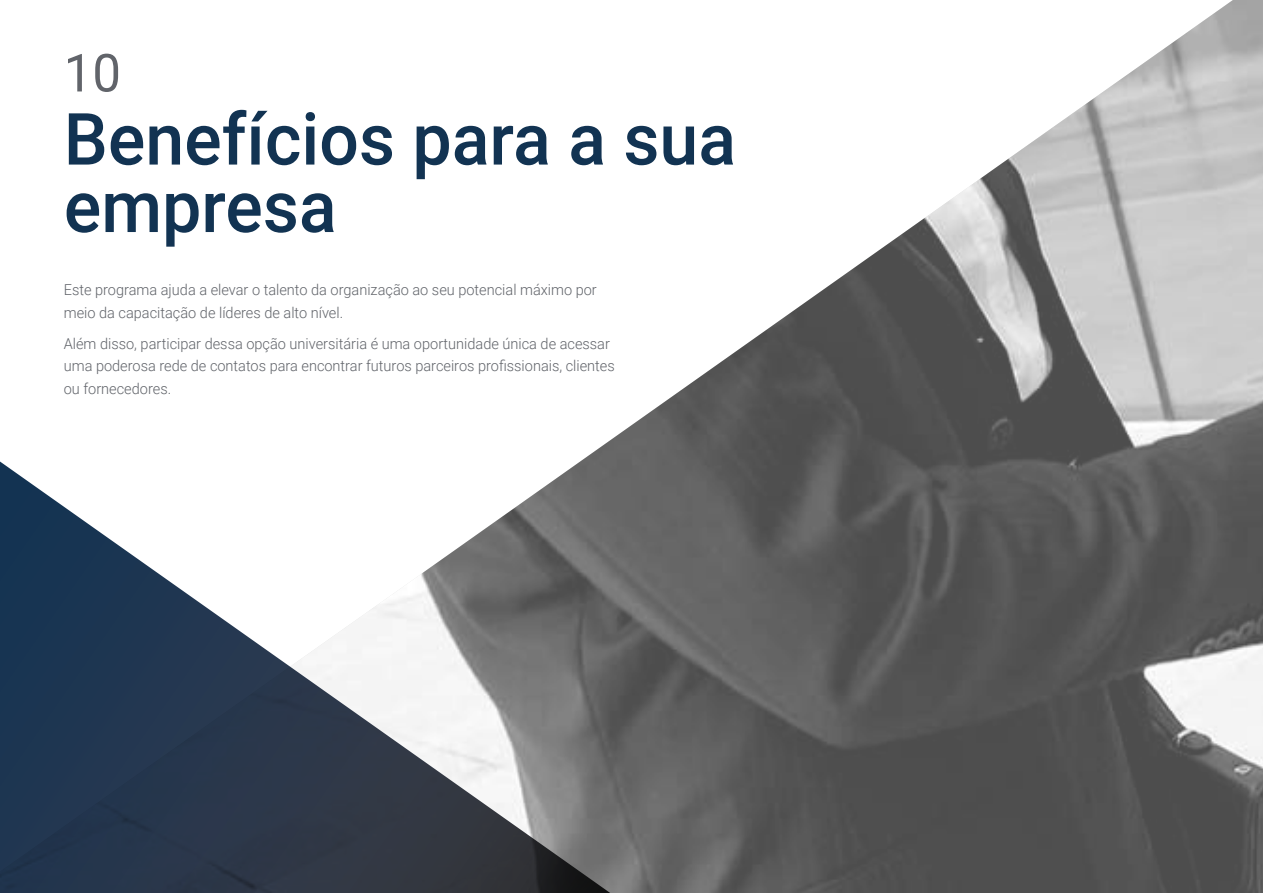
<style>
.page{position:relative;width:1263px;height:893px;background:#fff}
.page>*{position:absolute;margin:0;border:0;box-sizing:border-box;transform-origin:0 0}
.t1{font:500 72px/67.5px "Roboto";color:#123352}
.t2{font:52.5px "Roboto";color:#61646a}
.t3{font:300 15px/22.5px "Roboto";color:#61646a}
</style>
<div class="page">
<img style="left:602px;top:0;width:661px;height:893px">
<svg style="left:0;top:446px;width:640px;height:447px"></svg>
<h2 class="t2" style="left:64px;top:36px;width:59px">10</h2>
<h1 class="t1" style="left:64px;top:103px;width:674px">Benefícios para a sua empresa</h1>
<p class="t3" style="left:64px;top:278px;width:534px">Este programa ajuda a elevar o talento da organização ao seu potencial máximo por meio da capacitação de líderes de alto nível.</p>
<p class="t3" style="left:64px;top:331px;width:553px">Além disso, participar dessa opção universitária é uma oportunidade única de acessar uma poderosa rede de contatos para encontrar futuros parceiros profissionais, clientes ou fornecedores.</p>
</div>
